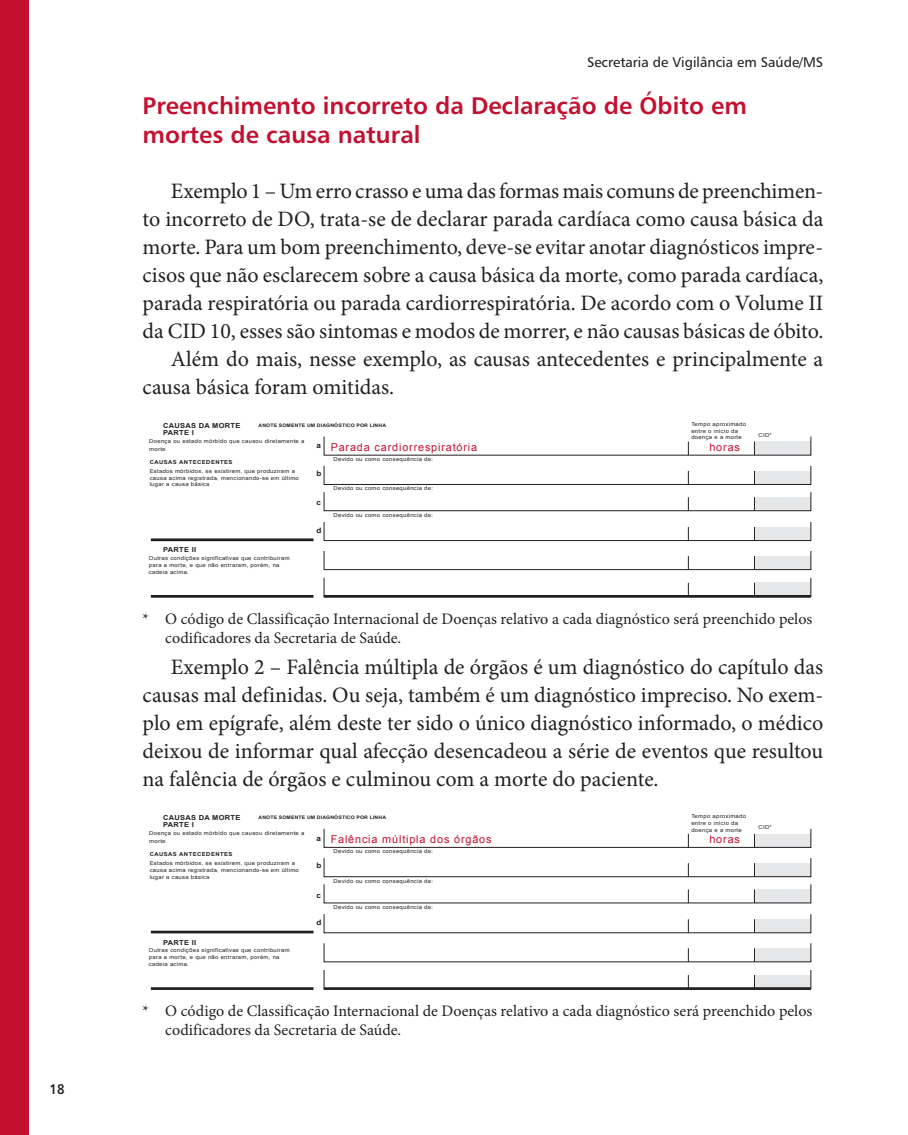
<style>
.page{position:relative;width:908px;height:1135px;background:#fff}
.page>*{position:absolute;margin:0;border:0;box-sizing:border-box;transform-origin:0 0}
.t1{font:24px/28.8px "Humanist 777 BT Bold B";color:#c3102f}
.t2{font:22px/28px "Minion Pro";color:#231f20;text-align:justify}
.t3{font:16px/19.2px "Minion Pro";color:#231f20}
.t4{font:14px "Humanist 777 BT Roman B";color:#231f20}
.t5{font:14px "Humanist 777 BT Bold B";color:#231f20;scale:.9 1}
.t6{font:10.8px "Arial";letter-spacing:.075em;color:#c3102f}
.t7{font:700 7.4px "Arial";color:#231f20;scale:1.09 1}
.t8{font:700 6.8px/7.4px "Arial";letter-spacing:.04em;color:#231f20;scale:1.09 1}
.t9{font:5.4px/6.8px "Arial";letter-spacing:.05em;color:#231f20;scale:1.09 1}
.t10{font:700 5.4px "Arial";letter-spacing:.075em;color:#231f20;scale:1.09 1}
.t11{font:700 4.8px "Arial";letter-spacing:.025em;color:#231f20;scale:1.09 1}
</style>
<div class="page">
<div style="left:0;top:0;width:29px;height:1134px;background:#c3102f"></div>
<hr style="left:151px;top:538px;width:162px;height:3px;background:#231f20">
<hr style="left:151px;top:595px;width:162px;height:2px;background:#231f20">
<div style="left:754px;top:441px;width:56px;height:14px;background:#e6e7e9"></div>
<svg style="left:688px;top:441px;width:1px;height:14px"></svg>
<svg style="left:754px;top:441px;width:1px;height:14px"></svg>
<div style="left:754px;top:471px;width:56px;height:13px;background:#e6e7e9"></div>
<div style="left:324px;top:465px;width:487px;height:20px;border:1px solid #231f20"></div>
<svg style="left:688px;top:471px;width:1px;height:13px"></svg>
<svg style="left:754px;top:471px;width:1px;height:13px"></svg>
<div style="left:754px;top:497px;width:56px;height:13px;background:#e6e7e9"></div>
<div style="left:324px;top:492px;width:487px;height:19px;border:1px solid #231f20"></div>
<svg style="left:688px;top:497px;width:1px;height:13px"></svg>
<svg style="left:754px;top:497px;width:1px;height:13px"></svg>
<div style="left:754px;top:527px;width:56px;height:13px;background:#e6e7e9"></div>
<div style="left:324px;top:521px;width:487px;height:20px;border:1px solid #231f20"></div>
<svg style="left:688px;top:527px;width:1px;height:13px"></svg>
<svg style="left:754px;top:527px;width:1px;height:13px"></svg>
<div style="left:754px;top:556px;width:56px;height:13px;background:#e6e7e9"></div>
<div style="left:324px;top:550px;width:487px;height:20px;border:1px solid #231f20"></div>
<svg style="left:688px;top:556px;width:1px;height:13px"></svg>
<svg style="left:754px;top:556px;width:1px;height:13px"></svg>
<div style="left:754px;top:582px;width:56px;height:14px;background:#e6e7e9"></div>
<svg style="left:688px;top:582px;width:1px;height:13px"></svg>
<svg style="left:754px;top:582px;width:1px;height:13px"></svg>
<hr style="left:324px;top:595px;width:486px;height:2px;background:#231f20">
<hr style="left:151px;top:930px;width:162px;height:3px;background:#231f20">
<hr style="left:151px;top:987px;width:162px;height:2px;background:#231f20">
<div style="left:754px;top:833px;width:56px;height:14px;background:#e6e7e9"></div>
<svg style="left:688px;top:833px;width:1px;height:14px"></svg>
<svg style="left:754px;top:834px;width:1px;height:13px"></svg>
<div style="left:754px;top:863px;width:56px;height:13px;background:#e6e7e9"></div>
<div style="left:324px;top:857px;width:487px;height:20px;border:1px solid #231f20"></div>
<svg style="left:688px;top:863px;width:1px;height:13px"></svg>
<svg style="left:754px;top:863px;width:1px;height:13px"></svg>
<div style="left:754px;top:889px;width:56px;height:13px;background:#e6e7e9"></div>
<svg style="left:688px;top:889px;width:1px;height:13px"></svg>
<svg style="left:754px;top:889px;width:1px;height:13px"></svg>
<div style="left:754px;top:919px;width:56px;height:13px;background:#e6e7e9"></div>
<svg style="left:688px;top:919px;width:1px;height:13px"></svg>
<svg style="left:754px;top:919px;width:1px;height:13px"></svg>
<div style="left:754px;top:948px;width:56px;height:13px;background:#e6e7e9"></div>
<svg style="left:688px;top:948px;width:1px;height:13px"></svg>
<svg style="left:754px;top:948px;width:1px;height:13px"></svg>
<div style="left:754px;top:974px;width:56px;height:14px;background:#e6e7e9"></div>
<svg style="left:688px;top:975px;width:1px;height:12px"></svg>
<svg style="left:754px;top:974px;width:1px;height:13px"></svg>
<hr style="left:324px;top:987px;width:486px;height:2px;background:#231f20">
<p class="t5" style="left:50px;top:1080px;width:18px">18</p>
<p class="t4" style="left:587px;top:54px;width:238px">Secretaria de Vigilância em Saúde/MS</p>
<p class="t1" style="left:143px;top:91px;width:605px">Preenchimento incorreto da Declaração de Óbito em mortes de causa natural</p>
<p class="t2" style="left:171px;top:177px;width:653px">Exemplo 1 – Um erro crasso e uma das formas mais comuns de preenchimen-</p>
<p class="t2" style="left:143px;top:205px;width:682px">to incorreto de DO, trata-se de declarar parada cardíaca como causa básica da</p>
<p class="t2" style="left:143px;top:233px;width:682px">morte. Para um bom preenchimento, deve-se evitar anotar diagnósticos impre-</p>
<p class="t2" style="left:143px;top:261px;width:682px">cisos que não esclarecem sobre a causa básica da morte, como parada cardíaca,</p>
<p class="t2" style="left:143px;top:289px;width:682px">parada respiratória ou parada cardiorrespiratória. De acordo com o Volume II</p>
<p class="t2" style="left:143px;top:317px;width:682px">da CID 10, esses são sintomas e modos de morrer, e não causas básicas de óbito.</p>
<p class="t2" style="left:171px;top:345px;width:653px">Além do mais, nesse exemplo, as causas antecedentes e principalmente a</p>
<p class="t2" style="left:143px;top:373px;width:253px">causa básica foram omitidas.</p>
<p class="t8" style="left:163px;top:422px;width:72px">CAUSAS DA MORTE<br>PARTE I</p>
<p class="t9" style="left:691px;top:420px;width:52px">Tempo aproximado entre o início da doença e a morte</p>
<p class="t9" style="left:758px;top:431px;width:14px">CID*</p>
<p class="t11" style="left:258px;top:422px;width:118px">ANOTE SOMENTE UM DIAGNÓSTICO POR LINHA</p>
<p class="t9" style="left:149px;top:437px;width:144px;line-height:7.4px">Doença ou estado mórbido que causou diretamente a morte</p>
<p class="t7" style="left:316px;top:441px;width:6px">a</p>
<p class="t7" style="left:316px;top:468px;width:6px">b</p>
<p class="t7" style="left:316px;top:498px;width:6px">c</p>
<p class="t7" style="left:316px;top:525px;width:6px">d</p>
<p class="t6" style="left:330px;top:440px;width:148px">Parada cardiorrespiratória</p>
<p class="t6" style="left:709px;top:440px;width:32px">horas</p>
<p class="t10" style="left:150px;top:458px;width:77px">CAUSAS ANTECEDENTES</p>
<p class="t9" style="left:333px;top:456px;width:93px">Devido ou como consequência de:</p>
<p class="t9" style="left:333px;top:485px;width:93px">Devido ou como consequência de:</p>
<p class="t9" style="left:333px;top:511px;width:93px">Devido ou como consequência de:</p>
<p class="t9" style="left:150px;top:467px;width:138px">Estados mórbidos, se existirem, que produziram a causa acima registrada, mencionando-se em último lugar a causa básica</p>
<p class="t8" style="left:163px;top:546px;width:32px">PARTE II</p>
<p class="t9" style="left:149px;top:555px;width:131px">Outras condições significativas que contribuiram para a morte, e que não entraram, porém, na cadeia acima.</p>
<p class="t3" style="left:165px;top:609px;width:648px;text-indent:-23px">* O código de Classificação Internacional de Doenças relativo a cada diagnóstico será preenchido pelos codificadores da Secretaria de Saúde.</p>
<p class="t2" style="left:143px;top:653px;width:682px;text-indent:28px">Exemplo 2 – Falência múltipla de órgãos é um diagnóstico do capítulo das causas mal definidas. Ou seja, também é um diagnóstico impreciso. No exem&shy;plo em epígrafe, além deste ter sido o único diagnóstico informado, o médico deixou de informar qual afecção desencadeou a série de eventos que resultou na falência de órgãos e culminou com a morte do paciente.</p>
<p class="t8" style="left:163px;top:814px;width:72px">CAUSAS DA MORTE<br>PARTE I</p>
<p class="t9" style="left:691px;top:812px;width:52px">Tempo aproximado entre o início da doença e a morte</p>
<p class="t9" style="left:758px;top:823px;width:14px">CID*</p>
<p class="t11" style="left:258px;top:814px;width:118px">ANOTE SOMENTE UM DIAGNÓSTICO POR LINHA</p>
<p class="t9" style="left:149px;top:829px;width:144px;line-height:7.4px">Doença ou estado mórbido que causou diretamente a morte</p>
<p class="t7" style="left:316px;top:833px;width:6px">a</p>
<p class="t7" style="left:316px;top:860px;width:6px">b</p>
<p class="t7" style="left:316px;top:890px;width:6px">c</p>
<p class="t7" style="left:316px;top:917px;width:6px">d</p>
<p class="t6" style="left:330px;top:832px;width:162px">Falência múltipla dos órgãos</p>
<p class="t6" style="left:709px;top:832px;width:32px">horas</p>
<p class="t10" style="left:150px;top:850px;width:77px">CAUSAS ANTECEDENTES</p>
<p class="t9" style="left:333px;top:848px;width:93px">Devido ou como consequência de:</p>
<p class="t9" style="left:333px;top:877px;width:93px">Devido ou como consequência de:</p>
<p class="t9" style="left:333px;top:903px;width:93px">Devido ou como consequência de:</p>
<p class="t9" style="left:150px;top:859px;width:138px">Estados mórbidos, se existirem, que produziram a causa acima registrada, mencionando-se em último lugar a causa básica</p>
<p class="t8" style="left:163px;top:938px;width:32px">PARTE II</p>
<p class="t9" style="left:149px;top:947px;width:131px">Outras condições significativas que contribuiram para a morte, e que não entraram, porém, na cadeia acima.</p>
<p class="t3" style="left:165px;top:1001px;width:648px;text-indent:-23px">* O código de Classificação Internacional de Doenças relativo a cada diagnóstico será preenchido pelos codificadores da Secretaria de Saúde.</p>
</div>
